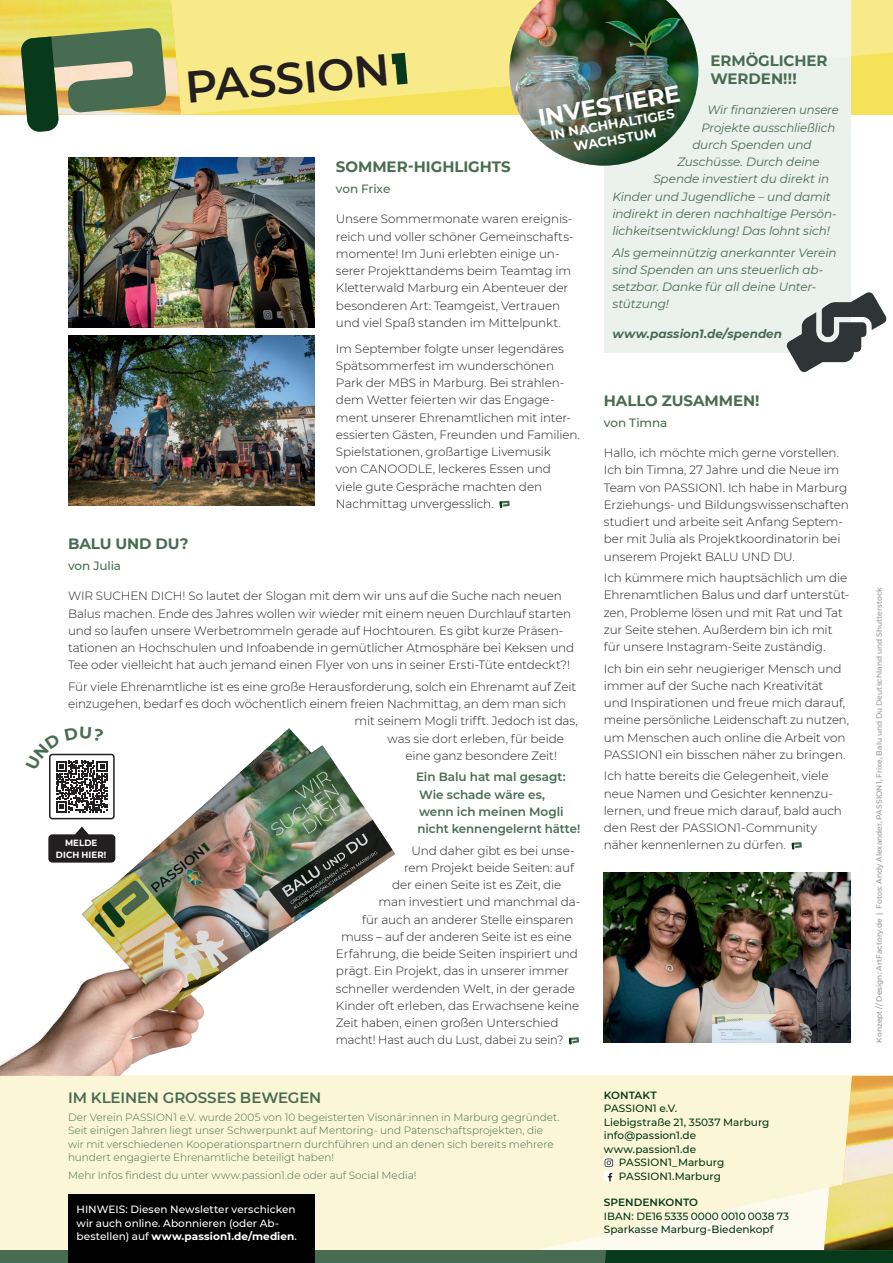
<style>
.page{position:relative;width:893px;height:1263px;background:#fff}
.page>*{position:absolute;margin:0;border:0;box-sizing:border-box;transform-origin:0 0}
.t1{font:600 44.4px "Montserrat";color:#231f20}
.t2{font:700 23.55px "Montserrat";color:#fff}
.t3{font:700 15px/18.8px "Montserrat";letter-spacing:-.005em;color:#486c51}
.t4{font:600 15px "Montserrat";letter-spacing:-.01em;color:#486c51}
.t5{font:700 13.05px/15.6px "Montserrat";color:#fff;text-align:center}
.t6{font:300 12px/17.2px "Montserrat";letter-spacing:-.005em;color:#231f20}
.t7{font:italic 12px/17.2px "Montserrat";letter-spacing:-.005em;color:#486c51}
.t8{font:600 12px/17.2px "Montserrat";color:#486c51}
.t9{font:300 12px "Montserrat";letter-spacing:-.005em;color:#231f20;scale:.95 1}
.t10{font:500 12px "Montserrat";letter-spacing:-.01em;color:#486c51}
.t11{font:italic 700 12px "Montserrat";letter-spacing:.005em;color:#486c51}
.t12{font:300 10.5px/13.5px "Montserrat";color:#486c51}
.t13{font:500 10.5px/13.5px "Montserrat";color:#07391a}
.t14{font:500 10.5px/13.5px "Montserrat";color:#fff}
.t15{font:600 10.5px "Montserrat";letter-spacing:.005em;color:#07391a}
.t16{font:700 9px "Montserrat";letter-spacing:.015em;color:#fff;scale:.95 1}
.t17{font:500 7.5px "Montserrat";letter-spacing:.005em;color:#939598}
.s1{font-weight:700}
</style>
<div class="page">
<div style="left:0;top:1076px;width:893px;height:187px;background:#fbf6d7"></div>
<img style="left:604px;top:872px;width:246px;height:170px">
<svg style="left:499px;top:501px;width:11px;height:7px"></svg>
<svg style="left:569px;top:1037px;width:10px;height:7px"></svg>
<img style="left:68px;top:157px;width:247px;height:170px">
<img style="left:68px;top:336px;width:247px;height:170px">
<svg style="left:792px;top:842px;width:10px;height:7px"></svg>
<img style="left:0;top:728px;width:538px;height:348px">
<div style="left:50px;top:754px;width:64px;height:65px;background:#fff;border-radius:3px"></div>
<div style="left:49px;top:754px;width:66px;height:65px;border:2px solid #231f20;border-radius:3px"></div>
<div style="left:50px;top:836px;width:64px;height:25px;background:#231f20;border-radius:3px"></div>
<div style="left:48px;top:834px;width:67px;height:29px;border:3px solid #231f20;border-radius:3px"></div>
<svg style="left:72px;top:826px;width:20px;height:12px"></svg>
<div style="left:604px;top:0;width:246px;height:353px;background:#ebf1ed"></div>
<svg style="left:181px;top:0;width:712px;height:115px;fill:#f8ea89"></svg>
<svg style="left:0;top:0;width:181px;height:132px;background:#a4ab70"></svg>
<svg style="left:391px;top:53px;width:17px;height:32px"></svg>
<div style="left:0;top:1250px;width:893px;height:13px;background:#486c51"></div>
<svg style="left:537px;top:1076px;width:356px;height:187px"></svg>
<div style="left:68px;top:1195px;width:247px;height:68px;background:#010101"></div>
<img style="left:509px;top:0;width:189px;height:166px">
<img style="left:786px;top:288px;width:101px;height:84px">
<svg style="left:26px;top:728px;width:82px;height:84px"></svg>
<p class="t3" style="left:710px;top:50px;width:119px">ERMÖGLICHER<br>WERDEN!!!</p>
<p class="t7" style="left:707px;top:101px;width:133px">Wir finanzieren unsere</p>
<p class="t7" style="left:701px;top:118px;width:135px">Projekte ausschließlich</p>
<p class="t7" style="left:692px;top:135px;width:121px">durch Spenden und</p>
<p class="t7" style="left:677px;top:153px;width:144px">Zuschüsse. Durch deine</p>
<p class="t7" style="left:653px;top:170px;width:177px">Spende investiert du direkt in</p>
<p class="t7" style="left:612px;top:187px;width:220px">Kinder und Jugendliche – und damit</p>
<p class="t7" style="left:612px;top:204px;width:226px">indirekt in deren nachhaltige Persön-</p>
<p class="t7" style="left:612px;top:222px;width:219px">lichkeitsentwicklung! Das lohnt sich!</p>
<p class="t7" style="left:612px;top:243px;width:226px">Als gemeinnützig anerkannter Verein sind Spenden an uns steuerlich ab&shy;setzbar. Danke für all deine Unter&shy;stützung!</p>
<p class="t11" style="left:612px;top:325px;width:171px">www.passion1.de/spenden</p>
<h1 class="t1" style="left:183px;top:56px;width:206px;rotate:-5deg">PASSION</h1>
<h2 class="t2" style="left:535px;top:101px;width:145px;rotate:-10deg">INVESTIERE</h2>
<p class="t5" style="left:549px;top:127px;width:127px;rotate:-10deg">IN NACHHALTIGES<br>WACHSTUM</p>
<p class="t3" style="left:336px;top:156px;width:176px">SOMMER-HIGHLIGHTS</p>
<p class="t10" style="left:336px;top:181px;width:56px">von Frixe</p>
<p class="t6" style="left:336px;top:210px;width:239px">Unsere Sommermonate waren ereignis&shy;reich und voller schöner Gemeinschafts&shy;momente! Im Juni erlebten einige un&shy;serer Projekttandems beim Teamtag im Kletterwald Marburg ein Abenteuer der besonderen Art: Teamgeist, Vertrauen und viel Spaß standen im Mittelpunkt.</p>
<p class="t6" style="left:336px;top:339px;width:246px">Im September folgte unser legendäres Spätsommerfest im wunderschönen Park der MBS in Marburg. Bei strahlen&shy;dem Wetter feierten wir das Engage&shy;ment unserer Ehrenamtlichen mit inter&shy;essierten Gästen, Freunden und Familien.<br>Spielstationen, großartige Livemusik<br>von CANOODLE, leckeres Essen und viele gute Gespräche machten den Nachmittag unvergesslich.</p>
<p class="t3" style="left:604px;top:390px;width:157px">HALLO ZUSAMMEN!</p>
<p class="t10" style="left:604px;top:414px;width:65px">von Timna</p>
<p class="t6" style="left:604px;top:444px;width:247px">Hallo, ich möchte mich gerne vorstellen.<br>Ich bin Timna, 27 Jahre und die Neue im Team von PASSION1. Ich habe in Marburg Erziehungs- und Bildungswissenschaften studiert und arbeite seit Anfang Septem&shy;ber mit Julia als Projektkoordinatorin bei unserem Projekt BALU UND DU.</p>
<p class="t6" style="left:604px;top:569px;width:247px">Ich kümmere mich hauptsächlich um die Ehrenamtlichen Balus und darf unterstüt&shy;zen, Probleme lösen und mit Rat und Tat zur Seite stehen. Außerdem bin ich mit für unsere Instagram-Seite zuständig.</p>
<p class="t6" style="left:604px;top:659px;width:247px">Ich bin ein sehr neugieriger Mensch und immer auf der Suche nach Kreativität und Inspirationen und freue mich darauf, meine persönliche Leidenschaft zu nutzen, um Menschen auch online die Arbeit von PASSION1 ein bisschen näher zu bringen.</p>
<p class="t6" style="left:604px;top:767px;width:240px">Ich hatte bereits die Gelegenheit, viele neue Namen und Gesichter kennenzu&shy;lernen, und freue mich darauf, bald auch den Rest der PASSION1-Community</p>
<p class="t3" style="left:68px;top:533px;width:122px">BALU UND DU?</p>
<p class="t10" style="left:68px;top:558px;width:55px">von Julia</p>
<p class="t6" style="left:68px;top:587px;width:508px">WIR SUCHEN DICH! So lautet der Slogan mit dem wir uns auf die Suche nach neuen Balus machen. Ende des Jahres wollen wir wieder mit einem neuen Durchlauf starten und so laufen unsere Werbetrommeln gerade auf Hochtouren. Es gibt kurze Präsen&shy;tationen an Hochschulen und Infoabende in gemütlicher Atmosphäre bei Keksen und Tee oder vielleicht hat auch jemand einen Flyer von uns in seiner Ersti-Tüte entdeckt?!</p>
<p class="t6" style="left:68px;top:677px;width:510px">Für viele Ehrenamtliche ist es eine große Herausforderung, solch ein Ehrenamt auf Zeit</p>
<p class="t6" style="left:68px;top:695px;width:500px">einzugehen, bedarf es doch wöchentlich einem freien Nachmittag, an dem man sich</p>
<p class="t6" style="left:355px;top:712px;width:225px">mit seinem Mogli trifft. Jedoch ist das,</p>
<p class="t6" style="left:388px;top:729px;width:178px">was sie dort erleben, für beide</p>
<p class="t6" style="left:406px;top:746px;width:153px">eine ganz besondere Zeit!</p>
<p class="t8" style="left:416px;top:768px;width:166px">Ein Balu hat mal gesagt:<br>Wie schade wäre es,<br>wenn ich meinen Mogli nicht kennengelernt hätte!</p>
<p class="t6" style="left:412px;top:841px;width:165px">Und daher gibt es bei unse-</p>
<p class="t6" style="left:404px;top:859px;width:171px">rem Projekt beide Seiten: auf</p>
<p class="t6" style="left:392px;top:876px;width:171px">der einen Seite ist es Zeit, die</p>
<p class="t6" style="left:379px;top:893px;width:203px">man investiert und manchmal da-</p>
<p class="t6" style="left:362px;top:910px;width:213px">für auch an anderer Stelle einsparen</p>
<p class="t6" style="left:341px;top:927px;width:232px">muss – auf der anderen Seite ist es eine</p>
<p class="t6" style="left:336px;top:945px;width:244px">Erfahrung, die beide Seiten inspiriert und</p>
<p class="t6" style="left:336px;top:962px;width:234px">prägt. Ein Projekt, das in unserer immer</p>
<p class="t6" style="left:336px;top:979px;width:241px">schneller werdenden Welt, in der gerade</p>
<p class="t6" style="left:336px;top:996px;width:245px">Kinder oft erleben, das Erwachsene keine</p>
<p class="t6" style="left:336px;top:1014px;width:224px">Zeit haben, einen großen Unterschied</p>
<p class="t9" style="left:336px;top:1032px;width:241px">macht! Hast auch du Lust, dabei zu sein?</p>
<p class="t16" style="left:65px;top:836px;width:36px">MELDE</p>
<p class="t6" style="left:604px;top:836px;width:184px">näher kennenlernen zu dürfen.</p>
<p class="t16" style="left:56px;top:848px;width:55px">DICH HIER!</p>
<p class="t4" style="left:68px;top:1087px;width:255px">IM KLEINEN GROSSES BEWEGEN</p>
<p class="t12" style="left:68px;top:1110px;width:493px">Der Verein PASSION1 e.V. wurde 2005 von 10 begeisterten Visonär:innen in Marburg gegründet.<br>Seit einigen Jahren liegt unser Schwerpunkt auf Mentoring- und Patenschaftsprojekten, die wir mit verschiedenen Kooperationspartnern durchführen und an denen sich bereits mehrere hundert engagierte Ehrenamtliche beteiligt haben!</p>
<p class="t12" style="left:68px;top:1168px;width:350px">Mehr Infos findest du unter www.passion1.de oder auf Social Media!</p>
<p class="t14" style="left:77px;top:1202px;width:222px">HINWEIS: Diesen Newsletter verschicken wir auch online. Abonnieren (oder Ab&shy;bestellen) auf <span class="s1">www.passion1.de/medien</span>.</p>
<p class="t15" style="left:604px;top:1088px;width:55px">KONTAKT</p>
<p class="t13" style="left:604px;top:1101px;width:75px">PASSION1 e.V.</p>
<p class="t13" style="left:604px;top:1115px;width:167px">Liebigstraße 21, 35037 Marburg</p>
<p class="t13" style="left:604px;top:1128px;width:94px">info@passion1.de</p>
<p class="t13" style="left:604px;top:1142px;width:94px">www.passion1.de</p>
<p class="t13" style="left:619px;top:1155px;width:107px">PASSION1_Marburg</p>
<p class="t13" style="left:619px;top:1169px;width:104px">PASSION1.Marburg</p>
<p class="t15" style="left:604px;top:1195px;width:96px">SPENDENKONTO</p>
<p class="t13" style="left:604px;top:1209px;width:187px">IBAN: DE16 5335 0000 0010 0038 73<br>Sparkasse Marburg-Biedenkopf</p>
<p class="t17" style="left:874px;top:1042px;width:457px;rotate:-90deg">Konzept // Design: ArtFactory.de | Fotos: Andy Alexander, PASSION1, Frixe, Balu und Du Deutschland und Shutterstock</p>
</div>
